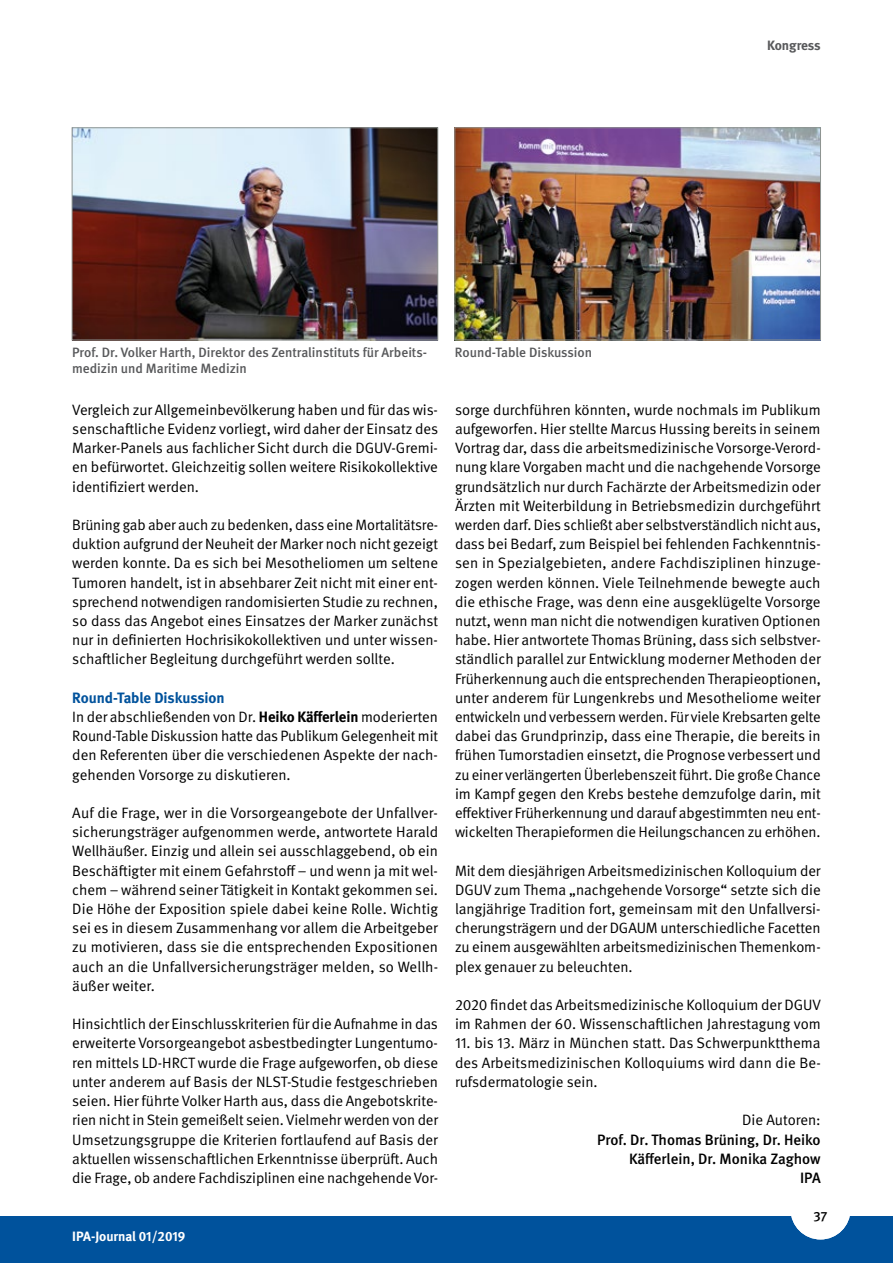
<style>
.page{position:relative;width:893px;height:1263px;background:#fff}
.page>*{position:absolute;margin:0;border:0;box-sizing:border-box;transform-origin:0 0}
.t1{font:15px/19.2px "DGUV Meta";letter-spacing:-.005em;color:#000;text-align:justify}
.t2{font:500 15px/19.2px "DGUV Meta";color:#000;text-align:right}
.t3{font:500 13.5px/16.2px "DGUV Meta";color:#58595b}
.t4{font:700 13.5px "DGUV Meta";letter-spacing:-.005em;color:#fff}
.t5{font:700 13.5px "DGUV Meta";letter-spacing:-.005em;color:#58595b}
.t6{font:500 13.5px "DGUV Meta";color:#000}
.s1{font-weight:700;color:#00529c}
.s2{font-weight:700}
</style>
<div class="page">
<div style="left:0;top:1216px;width:893px;height:47px;background:#00529c"></div>
<div style="left:791px;top:1179px;width:59px;height:60px;background:#fff;border-radius:50%"></div>
<img style="left:74px;top:130px;width:362px;height:208px">
<div style="left:72px;top:128px;width:366px;height:212px;border:1px solid #8e9491"></div>
<img style="left:457px;top:130px;width:362px;height:208px">
<div style="left:455px;top:128px;width:366px;height:212px;border:1px solid #8e9491"></div>
<p class="t3" style="left:72px;top:345px;width:357px">Prof. Dr. Volker Harth, Direktor des Zentralinstituts für Arbeits&shy;medizin und Maritime Medizin</p>
<p class="t3" style="left:455px;top:345px;width:139px">Round-Table Diskussion</p>
<p class="t5" style="left:767px;top:37px;width:55px">Kongress</p>
<p class="t1" style="left:72px;top:400px;width:367px">Vergleich zur Allgemeinbevölkerung haben und für das wis&shy;senschaftliche Evidenz vorliegt, wird daher der Einsatz des Marker-Panels aus fachlicher Sicht durch die DGUV-Gremi&shy;en befürwortet. Gleichzeitig sollen weitere Risikokollektive identifiziert werden.</p>
<p class="t1" style="left:72px;top:516px;width:367px">Brüning gab aber auch zu bedenken, dass eine Mortalitätsre&shy;duktion aufgrund der Neuheit der Marker noch nicht gezeigt werden konnte. Da es sich bei Mesotheliomen um seltene Tumoren handelt, ist in absehbarer Zeit nicht mit einer ent&shy;sprechend notwendigen randomisierten Studie zu rechnen, so dass das Angebot eines Einsatzes der Marker zunächst nur in definierten Hochrisikokollektiven und unter wissen&shy;schaftlicher Begleitung durchgeführt werden sollte.</p>
<p class="t1" style="left:72px;top:688px;width:367px;text-align:left"><span class="s1">Round-Table Diskussion<br></span>In der abschließenden von Dr. <span class="s2">Heiko Käfferlein</span> moderierten Round-Table Diskussion hatte das Publikum Gelegenheit mit den Referenten über die verschiedenen Aspekte der nach&shy;gehenden Vorsorge zu diskutieren.</p>
<p class="t1" style="left:72px;top:804px;width:367px">Auf die Frage, wer in die Vorsorgeangebote der Unfallver&shy;sicherungsträger aufgenommen werde, antwortete Harald Wellhäußer. Einzig und allein sei ausschlaggebend, ob ein Beschäftigter mit einem Gefahrstoff – und wenn ja mit wel&shy;chem – während seiner Tätigkeit in Kontakt gekommen sei.<br>Die Höhe der Exposition spiele dabei keine Rolle. Wichtig sei es in diesem Zusammenhang vor allem die Arbeitgeber zu motivieren, dass sie die entsprechenden Expositionen auch an die Unfallversicherungsträger melden, so Wellh&shy;äußer weiter.</p>
<p class="t1" style="left:72px;top:1015px;width:367px">Hinsichtlich der Einschlusskriterien für die Aufnahme in das erweiterte Vorsorgeangebot asbestbedingter Lungentumo&shy;ren mittels LD-HRCT wurde die Frage aufgeworfen, ob diese unter anderem auf Basis der NLST-Studie festgeschrieben seien. Hier führte Volker Harth aus, dass die Angebotskrite&shy;rien nicht in Stein gemeißelt seien. Vielmehr werden von der Umsetzungsgruppe die Kriterien fortlaufend auf Basis der aktuellen wissenschaftlichen Erkenntnisse überprüft. Auch die Frage, ob andere Fachdisziplinen eine nachgehende Vor-</p>
<p class="t4" style="left:72px;top:1228px;width:115px">IPA-Journal 01/2019</p>
<p class="t1" style="left:455px;top:400px;width:367px">sorge durchführen könnten, wurde nochmals im Publikum aufgeworfen. Hier stellte Marcus Hussing bereits in seinem Vortrag dar, dass die arbeitsmedizinische Vorsorge-Verord&shy;nung klare Vorgaben macht und die nachgehende Vorsorge grundsätzlich nur durch Fachärzte der Arbeitsmedizin oder Ärzten mit Weiterbildung in Betriebsmedizin durchgeführt werden darf. Dies schließt aber selbstverständlich nicht aus, dass bei Bedarf, zum Beispiel bei fehlenden Fachkenntnis&shy;sen in Spezialgebieten, andere Fachdisziplinen hinzuge&shy;zogen werden können. Viele Teilnehmende bewegte auch die ethische Frage, was denn eine ausgeklügelte Vorsorge nutzt, wenn man nicht die notwendigen kurativen Optionen habe. Hier antwortete Thomas Brüning, dass sich selbstver&shy;ständlich parallel zur Entwicklung moderner Methoden der Früherkennung auch die entsprechenden Therapieoptionen, unter anderem für Lungenkrebs und Mesotheliome weiter entwickeln und verbessern werden. Für viele Krebsarten gelte dabei das Grundprinzip, dass eine Therapie, die bereits in frühen Tumorstadien einsetzt, die Prognose verbessert und zu einer verlängerten Überlebenszeit führt. Die große Chance im Kampf gegen den Krebs bestehe demzufolge darin, mit effektiver Früherkennung und darauf abgestimmten neu ent&shy;wickelten Therapieformen die Heilungschancen zu erhöhen.</p>
<p class="t1" style="left:455px;top:861px;width:367px">Mit dem diesjährigen Arbeitsmedizinischen Kolloquium der DGUV zum Thema „nachgehende Vorsorge“ setzte sich die langjährige Tradition fort, gemeinsam mit den Unfallversi&shy;cherungsträgern und der DGAUM unterschiedliche Facetten zu einem ausgewählten arbeitsmedizinischen Themenkom&shy;plex genauer zu beleuchten.</p>
<p class="t1" style="left:455px;top:996px;width:368px">2020 findet das Arbeitsmedizinische Kolloquium der DGUV im Rahmen der 60. Wissenschaftlichen Jahrestagung vom</p>
<p class="t1" style="left:455px;top:1034px;width:367px">11. bis 13. März in München statt. Das Schwerpunktthema des Arbeitsmedizinischen Kolloquiums wird dann die Be&shy;rufsdermatologie sein.</p>
<p class="t1" style="left:742px;top:1111px;width:80px">Die Autoren:</p>
<p class="t2" style="left:597px;top:1130px;width:225px">Prof. Dr. Thomas Brüning, Dr. Heiko<br>Käfferlein, Dr. Monika Zaghow<br>IPA</p>
<p class="t6" style="left:813px;top:1209px;width:15px">37</p>
</div>
